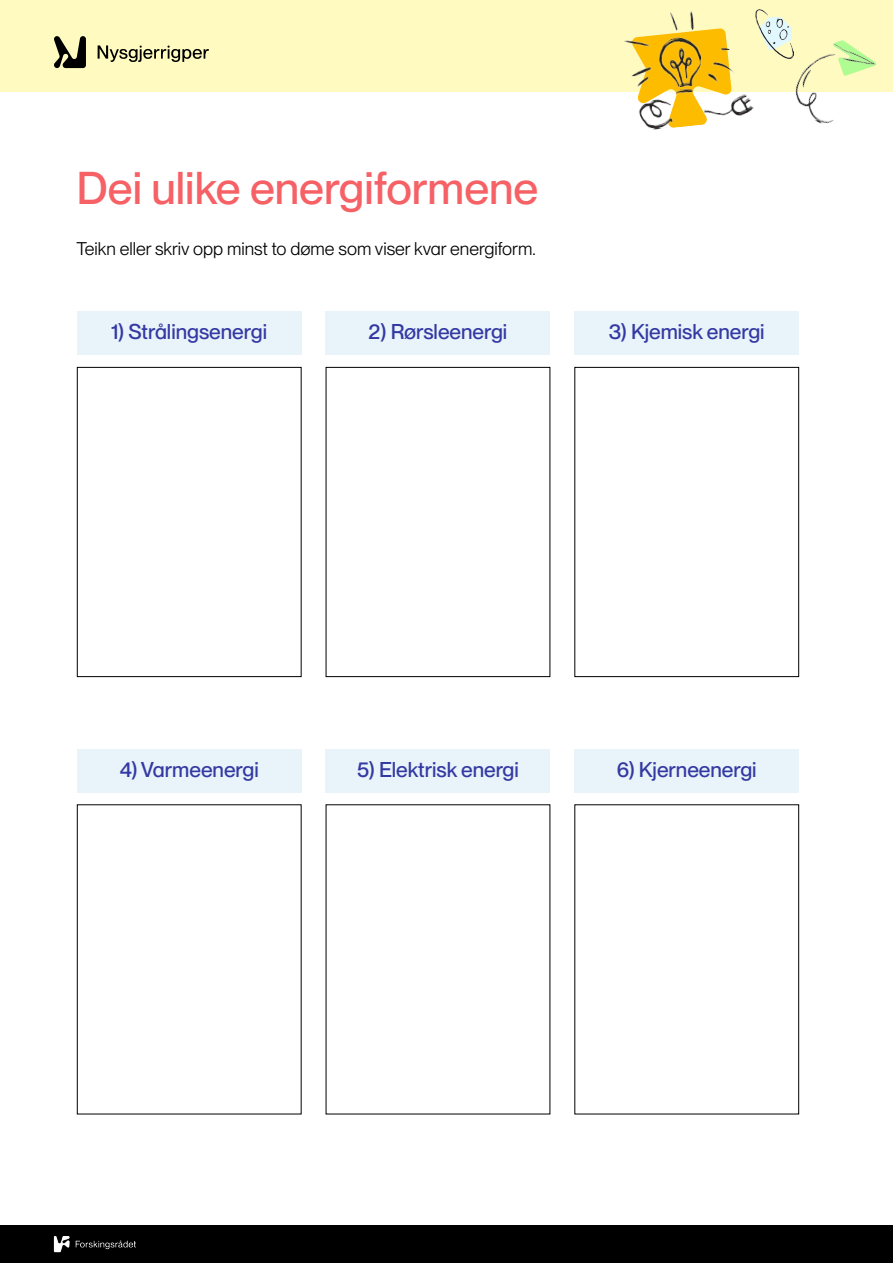
<style>
.page{position:relative;width:893px;height:1263px;background:#fff}
.page>*{position:absolute;margin:0;border:0;box-sizing:border-box;transform-origin:0 0}
.Tittel{font:500 45px "PP Neue Montreal";color:#f66166}
.Mellomtittel_1{font:500 21px "PP Neue Montreal";color:#3339a2}
.Brødtekst{font:18px "PP Neue Montreal";color:#000}
</style>
<div class="page">
<div style="left:0;top:0;width:893px;height:91px;background:#fefac0"></div>
<div style="left:0;top:1225px;width:893px;height:38px;background:#000"></div>
<img style="left:622px;top:11px;width:133px;height:119px">
<img style="left:756px;top:10px;width:36px;height:49px">
<img style="left:786px;top:37px;width:90px;height:87px">
<svg style="left:98px;top:45px;width:111px;height:17px"></svg>
<svg style="left:54px;top:36px;width:32px;height:32px"></svg>
<img style="left:53px;top:1236px;width:83px;height:16px">
<div style="left:77px;top:311px;width:225px;height:44px;background:#e9f3fa"></div>
<div style="left:77px;top:367px;width:225px;height:310px;border:1px solid #000"></div>
<div style="left:325px;top:311px;width:225px;height:44px;background:#e9f3fa"></div>
<div style="left:326px;top:367px;width:224px;height:310px;border:1px solid #000"></div>
<div style="left:574px;top:311px;width:225px;height:44px;background:#e9f3fa"></div>
<div style="left:574px;top:367px;width:225px;height:310px;border:1px solid #000"></div>
<div style="left:77px;top:749px;width:225px;height:44px;background:#e9f3fa"></div>
<div style="left:325px;top:749px;width:225px;height:44px;background:#e9f3fa"></div>
<div style="left:574px;top:749px;width:225px;height:44px;background:#e9f3fa"></div>
<h1 class="Tittel" style="left:77px;top:161px;width:463px">Dei ulike energiformene</h1>
<p class="Brødtekst" style="left:77px;top:239px;width:461px">Teikn eller skriv opp minst to døme som viser kvar energiform.</p>
<h2 class="Mellomtittel_1" style="left:111px;top:319px;width:157px">1) Strålingsenergi</h2>
<h2 class="Mellomtittel_1" style="left:369px;top:319px;width:140px">2) Rørsleenergi</h2>
<h2 class="Mellomtittel_1" style="left:609px;top:319px;width:157px">3) Kjemisk energi</h2>
<h2 class="Mellomtittel_1" style="left:120px;top:757px;width:141px">4) Varmeenergi</h2>
<h2 class="Mellomtittel_1" style="left:357px;top:757px;width:163px">5) Elektrisk energi</h2>
<h2 class="Mellomtittel_1" style="left:617px;top:757px;width:141px">6) Kjerneenergi</h2>
</div>
